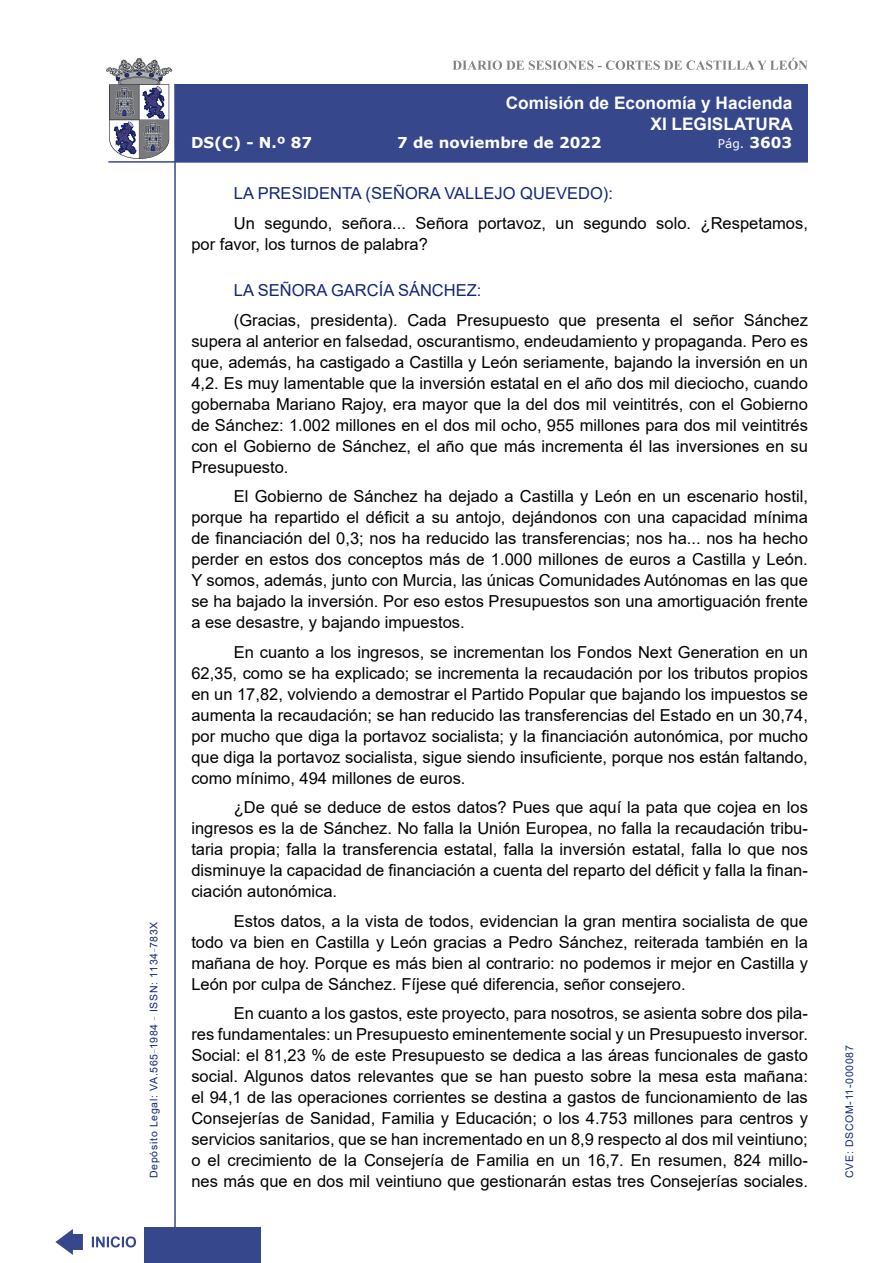
<style>
.page{position:relative;width:893px;height:1263px;background:#fff}
.page>*{position:absolute;margin:0;border:0;box-sizing:border-box;transform-origin:0 0}
.t1{font:700 17.25px/20.7px "Arial";color:#fff;text-align:right}
.t2{font:16.5px/21px "Arial";color:#000;text-align:justify}
.Orador{font:16.5px "Arial";color:#122678}
.t3{font:700 15px "Verdana";color:#fff}
.t4{font:12px "Verdana";color:#fff}
.t5{font:10.5px "Arial";letter-spacing:.065em;color:#122678}
.s1{font-weight:700;font-size:15px}
</style>
<div class="page">
<svg style="left:452px;top:58px;width:356px;height:12px"></svg>
<hr style="left:174px;top:84px;width:2px;height:1179px;background:#36478c">
<div style="left:144px;top:1227px;width:117px;height:36px;background:#36478c"></div>
<div style="left:175px;top:84px;width:633px;height:78px;background:#36478c"></div>
<hr style="left:108px;top:161px;width:700px;height:2px;background:#36478c">
<svg style="left:92px;top:1236px;width:44px;height:11px"></svg>
<svg style="left:55px;top:1229px;width:28px;height:26px"></svg>
<svg style="left:106px;top:58px;width:66px;height:101px"></svg>
<p class="t5" style="left:146px;top:1178px;width:258px;rotate:-90deg">Depósito Legal: VA.565<sup>_</sup>1984 <sup>_</sup> ISSN: 1134<sup>_</sup>783X</p>
<p class="t1" style="left:506px;top:93px;width:289px">Comisión de Economía y Hacienda<br>XI LEGISLATURA</p>
<p class="t3" style="left:191px;top:132px;width:123px">DS(C) - N.º 87</p>
<p class="t3" style="left:397px;top:132px;width:206px">7 de noviembre de 2022</p>
<p class="t4" style="left:718px;top:135px;width:76px">Pág. <span class="s1">3603</span></p>
<p class="Orador" style="left:234px;top:182px;width:381px">LA PRESIDENTA (SEÑORA VALLEJO QUEVEDO):</p>
<p class="t2" style="left:191px;top:212px;width:618px;text-indent:43px">Un segundo, señora... Señora portavoz, un segundo solo. ¿Respetamos, por favor, los turnos de palabra?</p>
<p class="Orador" style="left:234px;top:279px;width:249px">LA SEÑORA GARCÍA SÁNCHEZ:</p>
<p class="t2" style="left:191px;top:309px;width:618px;text-indent:43px">(Gracias, presidenta). Cada Presupuesto que presenta el señor Sánchez supera al anterior en falsedad, oscurantismo, endeudamiento y propaganda. Pero es que, además, ha castigado a Castilla y León seriamente, bajando la inversión en un 4,2. Es muy lamentable que la inversión estatal en el año dos mil dieciocho, cuando gobernaba Mariano Rajoy, era mayor que la del dos mil veintitrés, con el Gobierno de Sánchez: 1.002 millones en el dos mil ocho, 955 millones para dos mil veintitrés con el Gobierno de Sánchez, el año que más incrementa él las inversiones en su Presupuesto.</p>
<p class="t2" style="left:191px;top:486px;width:618px;text-indent:43px">El Gobierno de Sánchez ha dejado a Castilla y León en un escenario hostil, porque ha repartido el déficit a su antojo, dejándonos con una capacidad mínima de financiación del 0,3; nos ha reducido las transferencias; nos ha... nos ha hecho perder en estos dos conceptos más de 1.000 millones de euros a Castilla y León.<br>Y somos, además, junto con Murcia, las únicas Comunidades Autónomas en las que se ha bajado la inversión. Por eso estos Presupuestos son una amortiguación frente a ese desastre, y bajando impuestos.</p>
<p class="t2" style="left:191px;top:641px;width:618px;text-indent:43px">En cuanto a los ingresos, se incrementan los Fondos Next Generation en un 62,35, como se ha explicado; se incrementa la recaudación por los tributos propios en un 17,82, volviendo a demostrar el Partido Popular que bajando los impuestos se aumenta la recaudación; se han reducido las transferencias del Estado en un 30,74, por mucho que diga la portavoz socialista; y la financiación autonómica, por mucho que diga la portavoz socialista, sigue siendo insuficiente, porque nos están faltando, como mínimo, 494 millones de euros.</p>
<p class="t2" style="left:191px;top:797px;width:618px;text-indent:43px">¿De qué se deduce de estos datos? Pues que aquí la pata que cojea en los ingresos es la de Sánchez. No falla la Unión Europea, no falla la recaudación tribu&shy;taria propia; falla la transferencia estatal, falla la inversión estatal, falla lo que nos disminuye la capacidad de financiación a cuenta del reparto del déficit y falla la finan&shy;ciación autonómica.</p>
<p class="t2" style="left:191px;top:910px;width:618px;text-indent:43px">Estos datos, a la vista de todos, evidencian la gran mentira socialista de que todo va bien en Castilla y León gracias a Pedro Sánchez, reiterada también en la mañana de hoy. Porque es más bien al contrario: no podemos ir mejor en Castilla y León por culpa de Sánchez. Fíjese qué diferencia, señor consejero.</p>
<p class="t2" style="left:191px;top:1003px;width:618px;text-indent:43px">En cuanto a los gastos, este proyecto, para nosotros, se asienta sobre dos pila&shy;res fundamentales: un Presupuesto eminentemente social y un Presupuesto inversor.<br>Social: el 81,23 % de este Presupuesto se dedica a las áreas funcionales de gasto social. Algunos datos relevantes que se han puesto sobre la mesa esta mañana: el 94,1 de las operaciones corrientes se destina a gastos de funcionamiento de las Consejerías de Sanidad, Familia y Educación; o los 4.753 millones para centros y servicios sanitarios, que se han incrementado en un 8,9 respecto al dos mil veintiuno; o el crecimiento de la Consejería de Familia en un 16,7. En resumen, 824 millo&shy;nes más que en dos mil veintiuno que gestionarán estas tres Consejerías sociales.</p>
<p class="t5" style="left:842px;top:1178px;width:134px;rotate:-90deg">CVE: DSCOM-11-000087</p>
</div>
